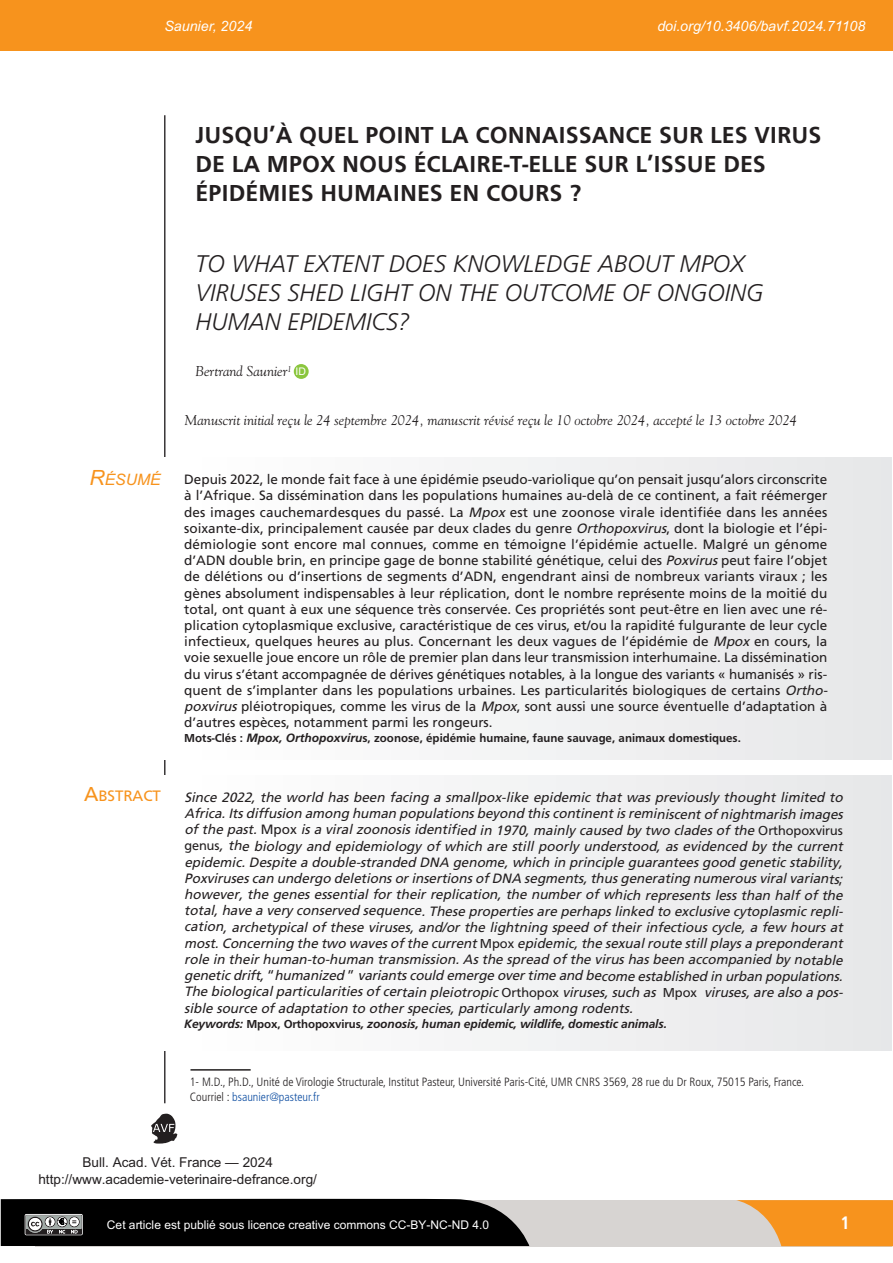
<style>
.page{position:relative;width:893px;height:1263px;background:#fff}
.page>*{position:absolute;margin:0;border:0;box-sizing:border-box;transform-origin:0 0}
.t1{font:700 24px/28.8px "Frutiger";color:#231f20}
.t2{font:italic 300 24px/28.8px "Frutiger CE";color:#231f20}
.t3{font:700 condensed 18px "Frutiger";color:#fff}
.t4{font:15.75px "Frutiger";color:#f7931d}
.t5{font:italic 15.75px "Arial";color:#f7931d}
.t6{font:italic 14.25px "Goudy";color:#231f20}
.t7{font:italic 14.25px "Arial";color:#fff}
.t8{font:13.65px/16.4px "Arial";color:#231f20;text-align:center}
.t9{font:13.5px/16.2px "Frutiger";color:#231f20;text-align:justify}
.t10{font:italic 13.5px/16.2px "Frutiger FC";color:#231f20;text-align:justify}
.t11{font:300 condensed 12px/14.4px "Frutiger";color:#231f20}
.t12{font:700 12px "Frutiger";color:#231f20}
.t13{font:italic 700 12px "Frutiger";letter-spacing:-.01em;color:#231f20}
.t14{font:12px "Arial";color:#fff}
.s1{font-family:"Arial";font-style:normal;font-size:10.5px;color:#fff}
.s2{font-size:21px}
.s3{font-family:"Frutiger FC";font-style:italic}
.s4{font-style:italic}
.s5{font-family:"Frutiger";font-style:normal}
.s6{font-style:normal}
.s7{color:#0d4da1}
</style>
<div class="page">
<div style="left:35px;top:1199px;width:856px;height:47px;background:#d7d4d2"></div>
<svg style="left:736px;top:1200px;width:157px;height:46px"></svg>
<svg style="left:151px;top:1113px;width:26px;height:31px"></svg>
<div style="left:0;top:0;width:893px;height:51px;background:#f7931d"></div>
<hr style="left:164px;top:115px;width:1px;height:988px;background:#231f20">
<svg style="left:1px;top:1198px;width:528px;height:48px;background:#131313"></svg>
<div style="left:0;top:458px;width:891px;height:301px;background:linear-gradient(to right,#fff,#e7e8e9)"></div>
<div style="left:0;top:775px;width:891px;height:275px;background:linear-gradient(to right,#fff,#e7e8e9)"></div>
<hr style="left:190px;top:1069px;width:61px;height:1px;background:#231f20">
<div style="left:294px;top:364px;width:15px;height:15px;background:#8bc63e;border-radius:50%"></div>
<p class="t7" style="left:164px;top:17px;width:89px">Saunier, 2024</p>
<p class="t7" style="left:657px;top:17px;width:210px">doi.org/10.3406/bavf.2024.71108</p>
<h1 class="t1" style="left:195px;top:121px;width:627px">JUSQU’À QUEL POINT LA CONNAISSANCE SUR LES VIRUS<br>DE LA MPOX NOUS ÉCLAIRE-T-ELLE SUR L’ISSUE DES<br>ÉPIDÉMIES HUMAINES EN COURS ?</h1>
<h1 class="t2" style="left:195px;top:251px;width:570px">TO WHAT EXTENT DOES KNOWLEDGE ABOUT MPOX<br>VIRUSES SHED LIGHT ON THE OUTCOME OF ONGOING<br>HUMAN EPIDEMICS?</h1>
<p class="t6" style="left:195px;top:362px;width:112px">Bertrand Saunier<sup>1</sup> <span class="s1">ID</span></p>
<p class="t5" style="left:90px;top:470px;width:73px"><span class="s2">R</span>ÉSUMÉ</p>
<p class="t4" style="left:84px;top:787px;width:78px"><span class="s2">A</span>BSTRACT</p>
<p class="t6" style="left:185px;top:412px;width:613px">Manuscrit initial reçu le 24 septembre 2024, manuscrit révisé reçu le 10 octobre 2024, accepté le 13 octobre 2024</p>
<p class="t9" style="left:184px;top:472px;width:645px">Depuis 2022, le monde fait face à une épidémie pseudo-variolique qu’on pensait jusqu’alors circonscrite à l’Afrique. Sa dissémination dans les populations humaines au-delà de ce continent, a fait réémerger des images cauchemardesques du passé. La <span class="s3">Mpox</span> est une zoonose virale identifiée dans les années soixante-dix, principalement causée par deux clades du genre <span class="s3">Orthopoxvirus</span>, dont la biologie et l’épi&shy;démiologie sont encore mal connues, comme en témoigne l’épidémie actuelle. Malgré un génome d’ADN double brin, en principe gage de bonne stabilité génétique, celui des <span class="s3">Poxvirus</span> peut faire l’objet de délétions ou d’insertions de segments d’ADN, engendrant ainsi de nombreux variants viraux ; les gènes absolument indispensables à leur réplication, dont le nombre représente moins de la moitié du total, ont quant à eux une séquence très conservée. Ces propriétés sont peut-être en lien avec une ré&shy;plication cytoplasmique exclusive, caractéristique de ces virus, et/ou la rapidité fulgurante de leur cycle infectieux, quelques heures au plus. Concernant les deux vagues de l’épidémie de <span class="s3">Mpox</span> en cours, la voie sexuelle joue encore un rôle de premier plan dans leur transmission interhumaine. La dissémination du virus s’étant accompagnée de dérives génétiques notables, à la longue des variants « humanisés » ris&shy;quent de s’implanter dans les populations urbaines. Les particularités biologiques de certains <span class="s3">Ortho&shy;poxvirus</span> pléiotropiques, comme les virus de la <span class="s3">Mpox</span>, sont aussi une source éventuelle d’adaptation à d’autres espèces, notamment parmi les rongeurs.</p>
<p class="t12" style="left:184px;top:731px;width:558px">Mots-Clés : <span class="s4">Mpox, Orthopoxviru</span>s, zoonose, épidémie humaine, faune sauvage, animaux domestiques.</p>
<p class="t10" style="left:184px;top:789px;width:660px">Since 2022, the world has been facing a smallpox-like epidemic that was previously thought limited to Africa. Its diffusion among human populations beyond this continent is reminiscent of nightmarish images of the past. <span class="s5">Mpox</span> is a viral zoonosis identified in 1970, mainly caused by two clades of the <span class="s5">Orthopoxvirus genus</span>, the biology and epidemiology of which are still poorly understood, as evidenced by the current epidemic. Despite a double-stranded DNA genome, which in principle guarantees good genetic stability, Poxviruses can undergo deletions or insertions of DNA segments, thus generating numerous viral variants; however, the genes essential for their replication, the number of which represents less than half of the total, have a very conserved sequence. These properties are perhaps linked to exclusive cytoplasmic repli&shy;cation, archetypical of these viruses, and/or the lightning speed of their infectious cycle, a few hours at most. Concerning the two waves of the current <span class="s5">Mpox</span> epidemic, the sexual route still plays a preponderant role in their human-to-human transmission. As the spread of the virus has been accompanied by notable genetic drift, “humanized ” variants could emerge over time and become established in urban populations.<br>The biological particularities of certain pleiotropic <span class="s5">Orthopox</span> viruses, such as <span class="s5">Mpox</span> viruses, are also a pos&shy;sible source of adaptation to other species, particularly among rodents.</p>
<p class="t13" style="left:184px;top:1019px;width:484px">Keywords: <span class="s6">Mpox, Orthopoxvirus</span>, zoonosis, human epidemic, wildlife, domestic animals.</p>
<p class="t11" style="left:190px;top:1076px;width:616px">1- M.D., Ph.D., Unité de Virologie Structurale, Institut Pasteur, Université Paris-Cité, UMR CNRS 3569, 28 rue du Dr Roux, 75015 Paris, France.<br>Courriel : <span class="s7">bsaunier@pasteur.fr</span></p>
<p class="t8" style="left:38px;top:1154px;width:280px">Bull. Acad. Vét. France — 2024 http://www.academie-veterinaire-defrance.org/</p>
<p class="t14" style="left:107px;top:1217px;width:384px">Cet article est publié sous licence creative commons CC-BY-NC-ND 4.0</p>
<h2 class="t3" style="left:841px;top:1216px;width:11px">1</h2>
</div>
